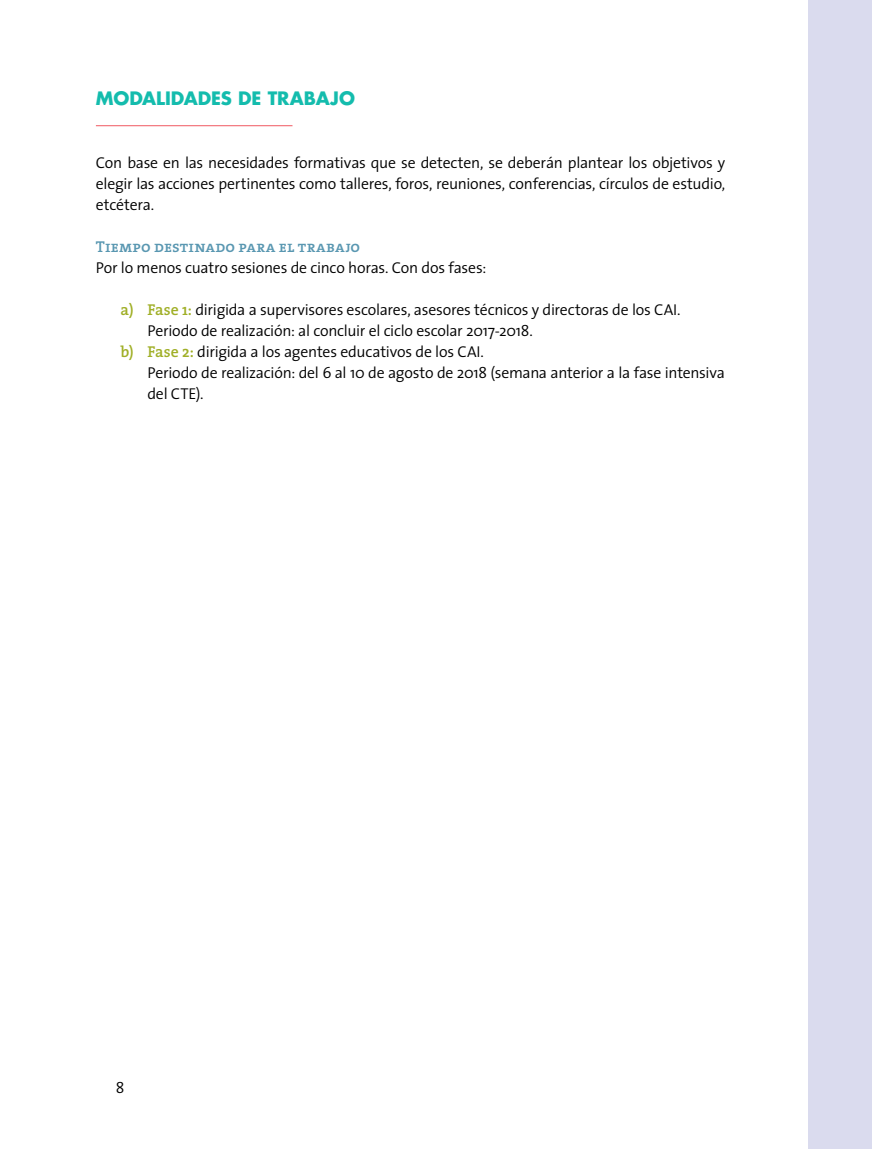
<style>
.page{position:relative;width:872px;height:1149px;background:#fff}
.page>*{position:absolute;margin:0;border:0;box-sizing:border-box;transform-origin:0 0}
.t1{font:700 18px "Futura Std";letter-spacing:-.005em;color:#14bcad}
.t2{font:300 15.75px/21px "The Sans";letter-spacing:-.015em;color:#000;text-align:justify}
.t3{font:15.75px "The Serif Semi Bold Caps";letter-spacing:.01em;color:#5997b1}
.s1{font-family:"The Serif";font-weight:600;color:#a0af27}
</style>
<div class="page">
<div style="left:809px;top:0;width:63px;height:1148px;background:#dadbee"></div>
<hr style="left:96px;top:125px;width:196px;height:1px;background:#f05861">
<p class="t1" style="left:96px;top:86px;width:260px">MODALIDADES DE TRABAJO</p>
<p class="t2" style="left:96px;top:152px;width:631px">Con base en las necesidades formativas que se detecten, se deberán plantear los objetivos y elegir las acciones pertinentes como talleres, foros, reuniones, conferencias, círculos de estudio, etcétera.</p>
<p class="t3" style="left:96px;top:234px;width:266px">Tiempo destinado para el trabajo</p>
<p class="t2" style="left:96px;top:257px;width:392px">Por lo menos cuatro sesiones de cinco horas. Con dos fases:</p>
<p class="t2" style="left:120px;top:299px;width:562px"><span class="s1">a) Fase 1:</span> dirigida a supervisores escolares, asesores técnicos y directoras de los CAI.</p>
<p class="t2" style="left:147px;top:320px;width:387px">Periodo de realización: al concluir el ciclo escolar 2017-2018.</p>
<p class="t2" style="left:120px;top:341px;width:365px"><span class="s1">b) Fase 2:</span> dirigida a los agentes educativos de los CAI.</p>
<p class="t2" style="left:147px;top:362px;width:579px">Periodo de realización: del 6 al 10 de agosto de 2018 (semana anterior a la fase intensiva</p>
<p class="t2" style="left:147px;top:383px;width:58px">del CTE).</p>
<p class="t2" style="left:116px;top:1076px;width:10px">8</p>
</div>
